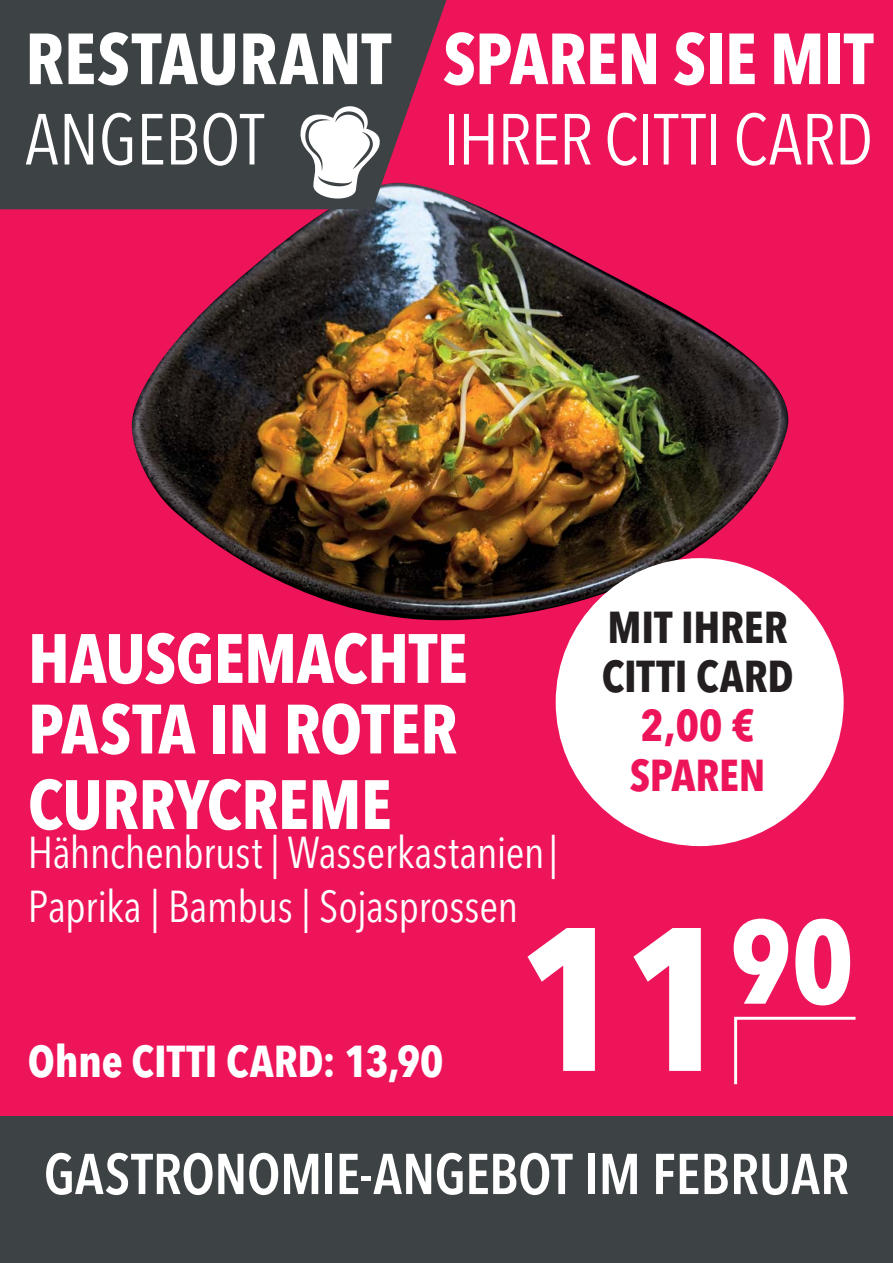
<style>
.page{position:relative;width:893px;height:1263px;background:#fff}
.page>*{position:absolute;margin:0;border:0;box-sizing:border-box;transform-origin:0 0}
.t1{font:700 201.75px "Avenir Next Condensed";color:#fff}
.t2{font:700 71.4px "Avenir Next Condensed";letter-spacing:-.005em;color:#fff}
.t3{font:71.4px "Avenir Next Condensed";letter-spacing:-.01em;color:#fff}
.t4{font:700 68.85px/73.1px "Avenir Next Condensed";letter-spacing:-.01em;color:#fff}
.t5{font:600 56.85px "Avenir Next Condensed";color:#fff}
.t6{font:44.25px/54.2px "Avenir Next Condensed";letter-spacing:-.01em;color:#fff}
.t7{font:700 44.25px "Avenir Next Condensed";letter-spacing:-.005em;color:#fff}
.t8{font:700 44.25px/49.2px "Avenir Next Condensed";letter-spacing:-.005em;color:#231f20}
.t9{font:700 44.25px/49.2px "Avenir Next Condensed";letter-spacing:-.005em;color:#ed145a}
.t10{font:600 37.2px "Avenir Next Condensed";color:#fff}
</style>
<div class="page">
<div style="left:0;top:0;width:893px;height:1116px;background:#ed145a"></div>
<img style="left:132px;top:193px;width:656px;height:427px">
<svg style="left:734px;top:1016px;width:122px;height:69px"></svg>
<svg style="left:0;top:0;width:446px;height:209px;background:#4a4148"></svg>
<div style="left:0;top:1116px;width:893px;height:147px;background:#3d4245"></div>
<svg style="left:300px;top:105px;width:82px;height:95px;background:#acaeaf"></svg>
<div style="left:556px;top:558px;width:288px;height:288px;background:#fff;border-radius:50%"></div>
<h2 class="t2" style="left:25px;top:18px;width:367px">RESTAURANT</h2>
<h2 class="t3" style="left:25px;top:98px;width:240px">ANGEBOT</h2>
<h2 class="t2" style="left:443px;top:18px;width:432px">SPAREN SIE MIT</h2>
<h2 class="t3" style="left:443px;top:98px;width:432px">IHRER CITTI CARD</h2>
<h3 class="t4" style="left:28px;top:623px;width:441px">HAUSGEMACHTE<br>PASTA IN ROTER<br>CURRYCREME</h3>
<p class="t8" style="left:602px;top:603px;width:193px">MIT IHRER<br>CITTI CARD</p>
<p class="t9" style="left:630px;top:701px;width:137px">2,00 €<br>SPAREN</p>
<p class="t6" style="left:28px;top:825px;width:532px">Hähnchenbrust | Wasserkastanien|<br>Paprika | Bambus | Sojasprossen</p>
<h1 class="t1" style="left:518px;top:883px;width:337px">11<sup>90</sup></h1>
<p class="t7" style="left:28px;top:1036px;width:417px">Ohne CITTI CARD: 13,90</p>
<p class="t5" style="left:44px;top:1141px;width:807px">GASTRONOMIE-ANGEBOT IM FEBRUAR</p>
<p class="t10" style="left:128px;top:1164px;width:637px">UNSER GASTRONOMIE-ANGEBOT IM OKTOBER</p>
</div>
